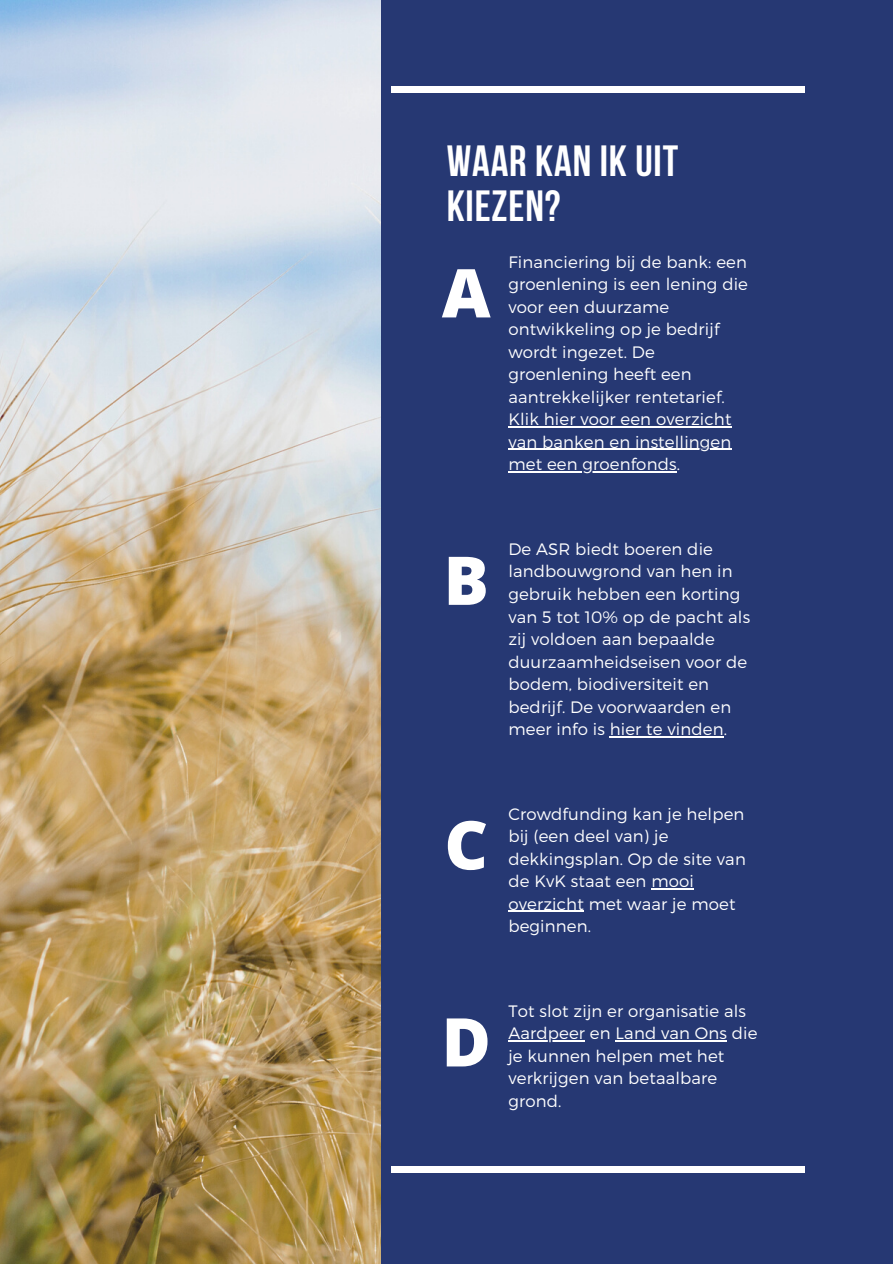
<style>
.page{position:relative;width:893px;height:1264px;background:#fff}
.page>*{position:absolute;margin:0;border:0;box-sizing:border-box;transform-origin:0 0}
.t1{font:800 67.2px "Open Sans";color:#fff}
.t2{font:700 43.5px/45px "Bebas Neue";letter-spacing:.02em;color:#fff}
.t3{font:300 16.5px/22.5px "Montserrat";letter-spacing:.01em;color:#fff}
</style>
<div class="page">
<div style="left:0;top:0;width:892px;height:1263px;background:#263873"></div>
<img style="left:0;top:0;width:380px;height:1263px">
<hr style="left:508px;top:426px;width:223px;height:1px;background:#fff">
<hr style="left:508px;top:449px;width:223px;height:1px;background:#fff">
<hr style="left:508px;top:471px;width:168px;height:1px;background:#fff">
<hr style="left:609px;top:736px;width:114px;height:1px;background:#fff">
<hr style="left:651px;top:888px;width:43px;height:1px;background:#fff">
<hr style="left:508px;top:910px;width:76px;height:1px;background:#fff">
<hr style="left:508px;top:1040px;width:77px;height:1px;background:#fff">
<hr style="left:615px;top:1040px;width:112px;height:1px;background:#fff">
<div style="left:391px;top:86px;width:413px;height:7px;background:#fff"></div>
<div style="left:391px;top:1166px;width:413px;height:7px;background:#fff"></div>
<p class="t2" style="left:446px;top:143px;width:233px">WAAR KAN IK UIT<br>KIEZEN?</p>
<p class="t3" style="left:508px;top:249px;width:241px">Financiering bij de bank: een groenlening is een lening die voor een duurzame ontwikkeling op je bedrijf wordt ingezet. De groenlening heeft een aantrekkelijker rentetarief.<br>Klik hier voor een overzicht van banken en instellingen met een groenfonds.</p>
<p class="t1" style="left:442px;top:246px;width:50px">A</p>
<p class="t1" style="left:443px;top:533px;width:47px">B</p>
<p class="t3" style="left:508px;top:537px;width:243px">De ASR biedt boeren die landbouwgrond van hen in gebruik hebben een korting van 5 tot 10% op de pacht als zij voldoen aan bepaalde duurzaamheidseisen voor de bodem, biodiversiteit en bedrijf. De voorwaarden en meer info is hier te vinden.</p>
<p class="t1" style="left:444px;top:797px;width:45px">C</p>
<p class="t3" style="left:508px;top:801px;width:239px">Crowdfunding kan je helpen bij (een deel van) je dekkingsplan. Op de site van de KvK staat een mooi overzicht met waar je moet beginnen.</p>
<p class="t1" style="left:441px;top:994px;width:51px">D</p>
<p class="t3" style="left:508px;top:998px;width:251px">Tot slot zijn er organisatie als<br>Aardpeer en Land van Ons die je kunnen helpen met het verkrijgen van betaalbare grond.</p>
</div>
